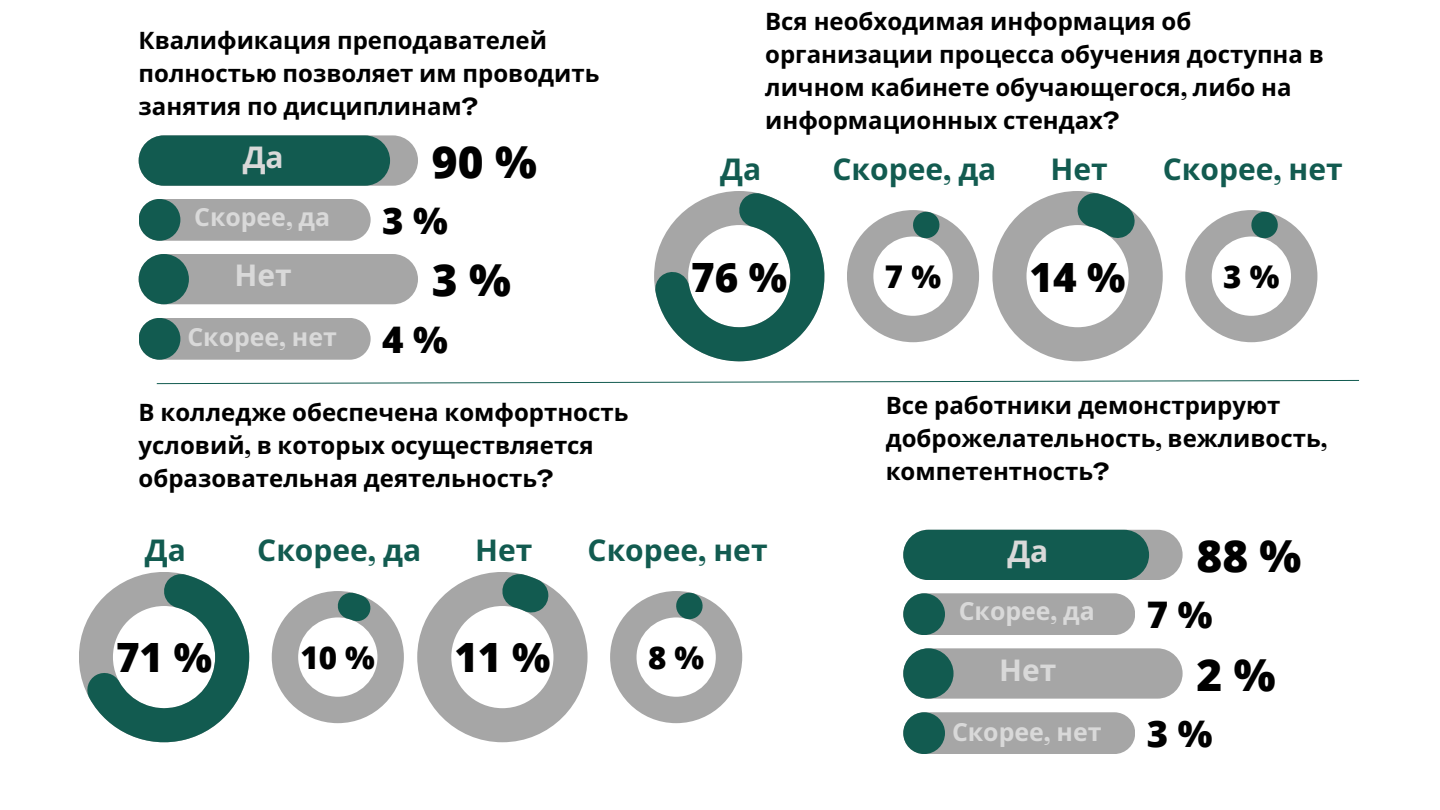
<style>
.page{position:relative;width:1440px;height:810px;background:#fff}
.page>*{position:absolute;margin:0;border:0;box-sizing:border-box;transform-origin:0 0}
.t1{font:800 44.1px "Open Sans";color:#000}
.t2{font:800 40.4px "Open Sans";color:#000}
.t3{font:800 36.7px "Open Sans";color:#000}
.t4{font:800 31.3px "Open Sans";color:#000}
.t5{font:700 30px "Noto Sans";color:#125b50}
.t6{font:700 30px "Noto Sans";color:#d9d9d9}
.t7{font:700 24.9px "Noto Sans";color:#d9d9d9}
.t8{font:700 24px/33px "Noto Sans";color:#000}
.s1{font-family:"Agrandir";font-stretch:expanded}
</style>
<div class="page">
<svg style="left:156px;top:380px;width:1204px;height:4px"></svg>
<svg style="left:79px;top:572px;width:170px;height:170px"></svg>
<svg style="left:272px;top:591px;width:132px;height:132px"></svg>
<svg style="left:417px;top:572px;width:171px;height:170px"></svg>
<svg style="left:610px;top:591px;width:132px;height:132px"></svg>
<div style="left:903px;top:530px;width:280px;height:50px;background:#a6a6a6;border-radius:25px"></div>
<div style="left:903px;top:530px;width:246px;height:50px;background:#125b50;border-radius:25px"></div>
<div style="left:903px;top:593px;width:232px;height:42px;background:#a6a6a6;border-radius:21px"></div>
<div style="left:903px;top:593px;width:42px;height:42px;background:#125b50;border-radius:50%"></div>
<div style="left:903px;top:712px;width:232px;height:42px;background:#a6a6a6;border-radius:21px"></div>
<div style="left:903px;top:712px;width:42px;height:42px;background:#125b50;border-radius:50%"></div>
<div style="left:903px;top:648px;width:280px;height:51px;background:#a6a6a6;border-radius:25px"></div>
<div style="left:903px;top:648px;width:51px;height:51px;background:#125b50;border-radius:50%"></div>
<div style="left:139px;top:135px;width:279px;height:51px;background:#a6a6a6;border-radius:25px"></div>
<div style="left:139px;top:135px;width:251px;height:51px;background:#125b50;border-radius:25px"></div>
<div style="left:139px;top:199px;width:232px;height:42px;background:#a6a6a6;border-radius:21px"></div>
<div style="left:139px;top:199px;width:41px;height:42px;background:#125b50;border-radius:50%"></div>
<div style="left:139px;top:318px;width:232px;height:42px;background:#a6a6a6;border-radius:21px"></div>
<div style="left:139px;top:318px;width:41px;height:42px;background:#125b50;border-radius:50%"></div>
<div style="left:139px;top:254px;width:279px;height:50px;background:#a6a6a6;border-radius:25px"></div>
<div style="left:139px;top:254px;width:50px;height:50px;background:#125b50;border-radius:50%"></div>
<svg style="left:654px;top:191px;width:170px;height:170px"></svg>
<svg style="left:847px;top:210px;width:132px;height:132px"></svg>
<svg style="left:992px;top:191px;width:171px;height:170px"></svg>
<svg style="left:1185px;top:210px;width:132px;height:132px"></svg>
<p class="t8" style="left:139px;top:23px;width:462px">Квалификация преподавателей полностью позволяет им проводить занятия по дисциплинам<span class="s1">?</span></p>
<p class="t6" style="left:243px;top:136px;width:43px">Да</p>
<p class="t1" style="left:432px;top:131px;width:106px">90 %</p>
<p class="t7" style="left:194px;top:199px;width:138px">Скорее<span class="s1">,</span> да</p>
<p class="t3" style="left:382px;top:195px;width:67px">3 %</p>
<p class="t8" style="left:765px;top:5px;width:560px">Вся необходимая информация об организации процесса обучения доступна в личном кабинете обучающегося<span class="s1">,</span> либо на информационных стендах<span class="s1">?</span></p>
<p class="t5" style="left:720px;top:148px;width:43px">Да</p>
<p class="t5" style="left:833px;top:148px;width:165px">Скорее<span class="s1">,</span> да</p>
<p class="t5" style="left:1050px;top:148px;width:59px">Нет</p>
<p class="t5" style="left:1163px;top:148px;width:181px">Скорее<span class="s1">,</span> нет</p>
<p class="t6" style="left:235px;top:254px;width:59px">Нет</p>
<p class="t1" style="left:432px;top:249px;width:81px">3 %</p>
<p class="t2" style="left:691px;top:248px;width:97px">76 %</p>
<p class="t4" style="left:885px;top:255px;width:58px">7 %</p>
<p class="t7" style="left:187px;top:320px;width:151px">Скорее<span class="s1">,</span> нет</p>
<p class="t3" style="left:382px;top:314px;width:67px">4 %</p>
<p class="t2" style="left:1030px;top:248px;width:97px">14 %</p>
<p class="t4" style="left:1223px;top:255px;width:58px">3 %</p>
<p class="t8" style="left:139px;top:396px;width:491px">В колледже обеспечена комфортность условий<span class="s1">,</span> в которых осуществляется образовательная деятельность<span class="s1">?</span></p>
<p class="t8" style="left:886px;top:388px;width:443px">Все работники демонстрируют доброжелательность<span class="s1">,</span> вежливость<span class="s1">, </span>компетентность<span class="s1">?</span></p>
<p class="t5" style="left:145px;top:529px;width:43px">Да</p>
<p class="t5" style="left:257px;top:529px;width:165px">Скорее<span class="s1">,</span> да</p>
<p class="t2" style="left:116px;top:629px;width:97px">71 %</p>
<p class="t4" style="left:301px;top:636px;width:76px">10 %</p>
<p class="t5" style="left:475px;top:529px;width:59px">Нет</p>
<p class="t5" style="left:588px;top:529px;width:181px">Скорее<span class="s1">,</span> нет</p>
<p class="t6" style="left:1007px;top:530px;width:43px">Да</p>
<p class="t1" style="left:1197px;top:525px;width:106px">88 %</p>
<p class="t7" style="left:959px;top:593px;width:138px">Скорее<span class="s1">,</span> да</p>
<p class="t3" style="left:1147px;top:589px;width:67px">7 %</p>
<p class="t2" style="left:454px;top:629px;width:97px">11 %</p>
<p class="t4" style="left:648px;top:636px;width:58px">8 %</p>
<p class="t6" style="left:999px;top:649px;width:59px">Нет</p>
<p class="t1" style="left:1197px;top:643px;width:81px">2 %</p>
<p class="t7" style="left:952px;top:714px;width:151px">Скорее<span class="s1">,</span> нет</p>
<p class="t3" style="left:1147px;top:708px;width:67px">3 %</p>
</div>
